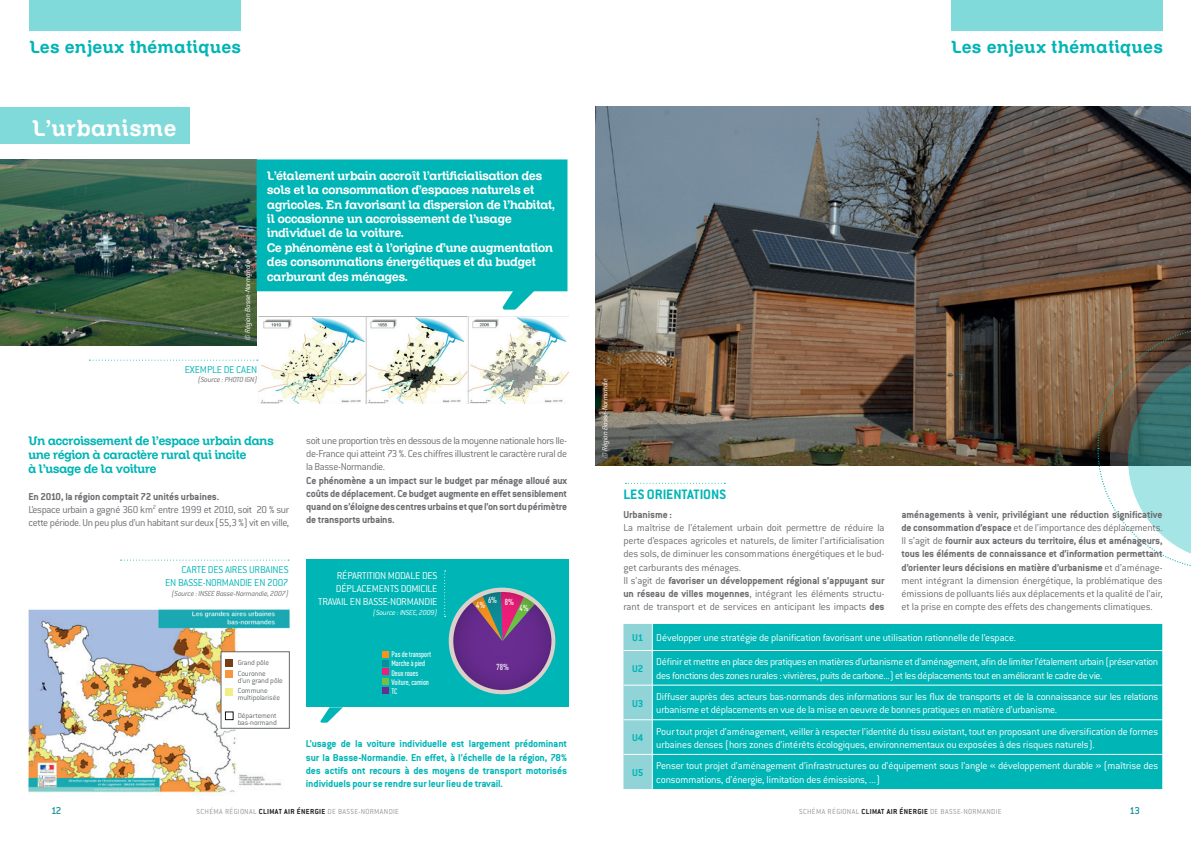
<style>
.page{position:relative;width:1191px;height:842px;background:#fff}
.page>*{position:absolute;margin:0;border:0;box-sizing:border-box;transform-origin:0 0}
.t1{font:22px "Zil Semi Slab";letter-spacing:.05em;color:#fff}
.t2{font:17px "Zil Semi Slab";letter-spacing:.05em;color:#00b5b6}
.t3{font:700 15px "Conduit ITC";color:#00b5b6}
.t4{font:12px/14.4px "Zil Semi Slab";color:#fff}
.t5{font:12px/14.4px "Zil Semi Slab";color:#00b5b6}
.t6{font:300 11px/13.2px "Conduit ITC";letter-spacing:-.02em;color:#fff}
.t7{font:300 11px/13.2px "Conduit ITC";letter-spacing:-.02em;color:#6c6d70}
.t8{font:700 11px/13.2px "Conduit ITC";letter-spacing:-.02em;color:#6c6d70;text-align:justify}
.t9{font:700 11px/13.2px "Conduit ITC";letter-spacing:-.01em;color:#00b5b6;text-align:justify}
.t10{font:300 11px/13.2px "Conduit ITC";letter-spacing:-.01em;color:#00b5b6;text-align:right}
.t11{font:500 11px "Conduit ITC";color:#0d8d97}
.t12{font:500 8.7px "DIN Cond";color:#fff}
.t13{font:300 8px "Conduit ITC";letter-spacing:.05em;color:#939598}
.t14{font:300 8px/10.3px "Conduit ITC";letter-spacing:-.015em;color:#656968}
.t15{font:italic 300 8px "Conduit ITC";letter-spacing:-.02em;color:#fff}
.t16{font:italic 300 8px "Conduit ITC";letter-spacing:-.02em;color:#6c6d70}
.t17{font:500 7.9px/9px "DIN Cond";letter-spacing:-.015em;color:#fff}
.s1{font-weight:700}
.s2{font-weight:300}
.s3{font-weight:700;color:#00b5b6}
.s4{font-weight:700;color:#231f20}
</style>
<div class="page">
<img style="left:0;top:159px;width:257px;height:186px">
<div style="left:306px;top:560px;width:262px;height:147px;background:#00b5b6"></div>
<svg style="left:382px;top:651px;width:6px;height:42px"></svg>
<svg style="left:320px;top:707px;width:23px;height:16px"></svg>
<img style="left:595px;top:106px;width:596px;height:360px">
<svg style="left:1096px;top:327px;width:95px;height:239px"></svg>
<div style="left:29px;top:0;width:211px;height:30px;background:#80dada"></div>
<div style="left:951px;top:0;width:211px;height:30px;background:#80dada"></div>
<div style="left:0;top:108px;width:189px;height:36px;background:#80dada"></div>
<img style="left:258px;top:316px;width:310px;height:87px">
<svg style="left:89px;top:360px;width:169px;height:1px"></svg>
<svg style="left:257px;top:159px;width:310px;height:151px;background:#1ebdbe"></svg>
<svg style="left:444px;top:570px;width:112px;height:125px"></svg>
<svg style="left:121px;top:560px;width:168px;height:1px"></svg>
<img style="left:28px;top:609px;width:261px;height:185px">
<div style="left:221px;top:652px;width:68px;height:76px;background:#fff"></div>
<div style="left:225px;top:659px;width:8px;height:8px;background:#783f17"></div>
<div style="left:225px;top:670px;width:8px;height:7px;background:#f79641"></div>
<div style="left:225px;top:688px;width:8px;height:8px;background:#f1ef84"></div>
<div style="left:225px;top:712px;width:8px;height:8px;border:1px solid #111314"></div>
<div style="left:653px;top:624px;width:509px;height:165px;background:#00b5b6"></div>
<hr style="left:652px;top:650px;width:510px;height:1px;background:#fff">
<hr style="left:652px;top:685px;width:510px;height:1px;background:#fff">
<hr style="left:652px;top:719px;width:510px;height:1px;background:#fff">
<svg style="left:623px;top:624px;width:30px;height:165px;background:#96d6d9"></svg>
<hr style="left:652px;top:754px;width:510px;height:1px;background:#fff">
<hr style="left:652px;top:755px;width:1px;height:34px;background:#fff">
<svg style="left:625px;top:483px;width:100px;height:1px"></svg>
<h2 class="t2" style="left:30px;top:37px;width:212px">Les enjeux thématiques</h2>
<h2 class="t2" style="left:951px;top:37px;width:212px">Les enjeux thématiques</h2>
<h1 class="t1" style="left:33px;top:114px;width:145px">L’urbanisme</h1>
<p class="t15" style="left:243px;top:340px;width:81px;rotate:-90deg">© Région Basse-Normandie</p>
<p class="t10" style="left:185px;top:363px;width:7px">EXEM</p>
<p class="t10" style="left:207px;top:363px;width:36px">PLEDECAEN</p>
<p class="t16" style="left:198px;top:375px;width:61px">(Source : PHOTO IGN)</p>
<p class="t4" style="left:267px;top:168px;width:289px">L’étalement urbain accroît l’artificialisation des sols et la consommation d’espaces naturels et agricoles. En favorisant la dispersion de l’habitat, il occasionne un accroissement de l’usage individuel de la voiture.<br>Ce phénomène est à l’origine d’une augmentation des consommations énergétiques et du budget carburant des ménages.</p>
<p class="t5" style="left:28px;top:433px;width:247px">Un accroissement de l’espace urbain dans une région à caractère rural qui incite<br>à l’usage de la voiture</p>
<p class="t7" style="left:28px;top:490px;width:262px"><span class="s1">En 2010, la région comptait 72 unités urbaines.<br></span>L’espace urbain a gagné 360 km<sup>2</sup> entre 1999 et 2010, soit 20 % sur cette période. Un peu plus d’un habitant sur deux (55,3 %) vit en ville,</p>
<p class="t10" style="left:165px;top:563px;width:125px">Carte des aires urbaines<br>en Basse-Normandie en 2007</p>
<p class="t16" style="left:172px;top:589px;width:118px">(Source : INSEE Basse-Normandie, 2007)</p>
<p class="t14" style="left:238px;top:658px;width:33px">Grand pôle<br>Couronne</p>
<p class="t14" style="left:238px;top:675px;width:47px">d’un grand pôle<br>Commune</p>
<p class="t14" style="left:238px;top:692px;width:44px">multipolarisée</p>
<p class="t14" style="left:238px;top:712px;width:41px;line-height:7px">Département bas-normand</p>
<p class="t7" style="left:306px;top:434px;width:262px;text-align:justify">soit une proportion très en dessous de la moyenne nationale hors I le&shy;de-France qui atteint 73 %. Ces chiffres illustrent le caractère rural de la Basse-Normandie.</p>
<p class="t8" style="left:306px;top:473px;width:263px">Ce phénomène a un impact sur le budget par ménage alloué aux coûts de déplacement. Ce budget augmente en effet sensiblement quand on s’éloigne des centres urbains et que l’on sort du périmètre de transports urbains.</p>
<p class="t6" style="left:318px;top:569px;width:121px;text-align:right">RÉpartition modale des déplacements domicile travail en Basse-Normandie</p>
<p class="t15" style="left:373px;top:608px;width:66px">(Source : INSEE, 2009)</p>
<p class="t12" style="left:488px;top:596px;width:28px">6% 8%</p>
<p class="t12" style="left:476px;top:599px;width:11px">4%</p>
<p class="t12" style="left:519px;top:603px;width:11px">4%</p>
<p class="t17" style="left:391px;top:650px;width:41px">Pas de transport<br>Marche à pied<br>Deux roues<br>Voiture, camion<br>TC</p>
<p class="t12" style="left:496px;top:661px;width:14px">78%</p>
<p class="t9" style="left:306px;top:737px;width:263px">L’usage de la voiture individuelle est largement prédominant sur la Basse-Normandie. En effet, à l’échelle de la région, 78% des actifs ont recours à des moyens de transport motorisés individuels pour se rendre sur leur lieu de travail.</p>
<p class="t15" style="left:601px;top:458px;width:81px;rotate:-90deg">© Région Basse-Normandie</p>
<h3 class="t3" style="left:623px;top:485px;width:31px">Les orientations</h3>
<p class="t8" style="left:901px;top:507px;width:263px">aménagements à venir, privilégiant une réduction significative de consommation d’espace <span class="s2">et de l’importance des déplacements.<br>Il s’agit de</span> fournir aux acteurs du territoire, élus et aménageurs, tous les éléments de connaissance et d’information permettant d’orienter leurs décisions en matière d’urbanisme <span class="s2">et d’aménage&shy;ment intégrant la dimension énergétique, la problématique des émissions de polluants liés aux déplacements et la qualité de l’air, et la prise en compte des effets des changements climatiques.</span></p>
<p class="t6" style="left:632px;top:631px;width:385px"><span class="s3">U1</span> Développer une stratégie de planification favorisant une utilisation rationnelle de l’espace.</p>
<p class="t9" style="left:632px;top:662px;width:13px">U2</p>
<p class="t6" style="left:656px;top:655px;width:503px">Définir et mettre en place des pratiques en matières d’urbanisme et d’aménagement, afin de limiter l’étalement urbain (préservation des fonctions des zones rurales : vivrières, puits de carbone...) et les déplacements tout en améliorant le cadre de vie.</p>
<p class="t9" style="left:632px;top:696px;width:13px">U3</p>
<p class="t6" style="left:656px;top:690px;width:503px">Diffuser auprès des acteurs bas-normands des informations sur les flux de transports et de la connaissance sur les relations urbanisme et déplacements en vue de la mise en oeuvre de bonnes pratiques en matière d’urbanisme.</p>
<p class="t9" style="left:632px;top:731px;width:13px">U4</p>
<p class="t6" style="left:656px;top:725px;width:503px">Pour tout projet d’aménagement, veiller à respecter l’identité du tissu existant, tout en proposant une diversification de formes urbaines denses (hors zones d’intérêts écologiques, environnementaux ou exposées à des risques naturels).</p>
<p class="t9" style="left:632px;top:766px;width:13px">U5</p>
<p class="t6" style="left:656px;top:759px;width:503px">Penser tout projet d’aménagement d’infrastructures ou d’équipement sous l’angle « développement durable » (maîtrise des consommations, d’énergie, limitation des émissions, ...)</p>
<p class="t8" style="left:623px;top:507px;width:50px">Urbanisme :</p>
<p class="t7" style="left:623px;top:521px;width:262px">La maîtrise de l’étalement urbain doit permettre de réduire la perte d’espaces agricoles et naturels, de limiter l’artificialisation des sols, de diminuer les consommations énergétiques et le bud&shy;get carburants des ménages.<br>Il s’agit de <span class="s1">favoriser un développement régional s’appuyant sur un réseau de villes moyennes</span>, intégrant les éléments structu&shy;rant de transport et de services en anticipant les impacts <span class="s1">des</span></p>
<p class="t11" style="left:51px;top:804px;width:12px">12</p>
<p class="t13" style="left:196px;top:807px;width:204px">schéma Régional <span class="s4">climat air énergie</span> de basse-normandie</p>
<p class="t13" style="left:799px;top:807px;width:204px">schéma Régional <span class="s4">climat air énergie</span> de basse-normandie</p>
<p class="t11" style="left:1129px;top:804px;width:12px">13</p>
</div>
